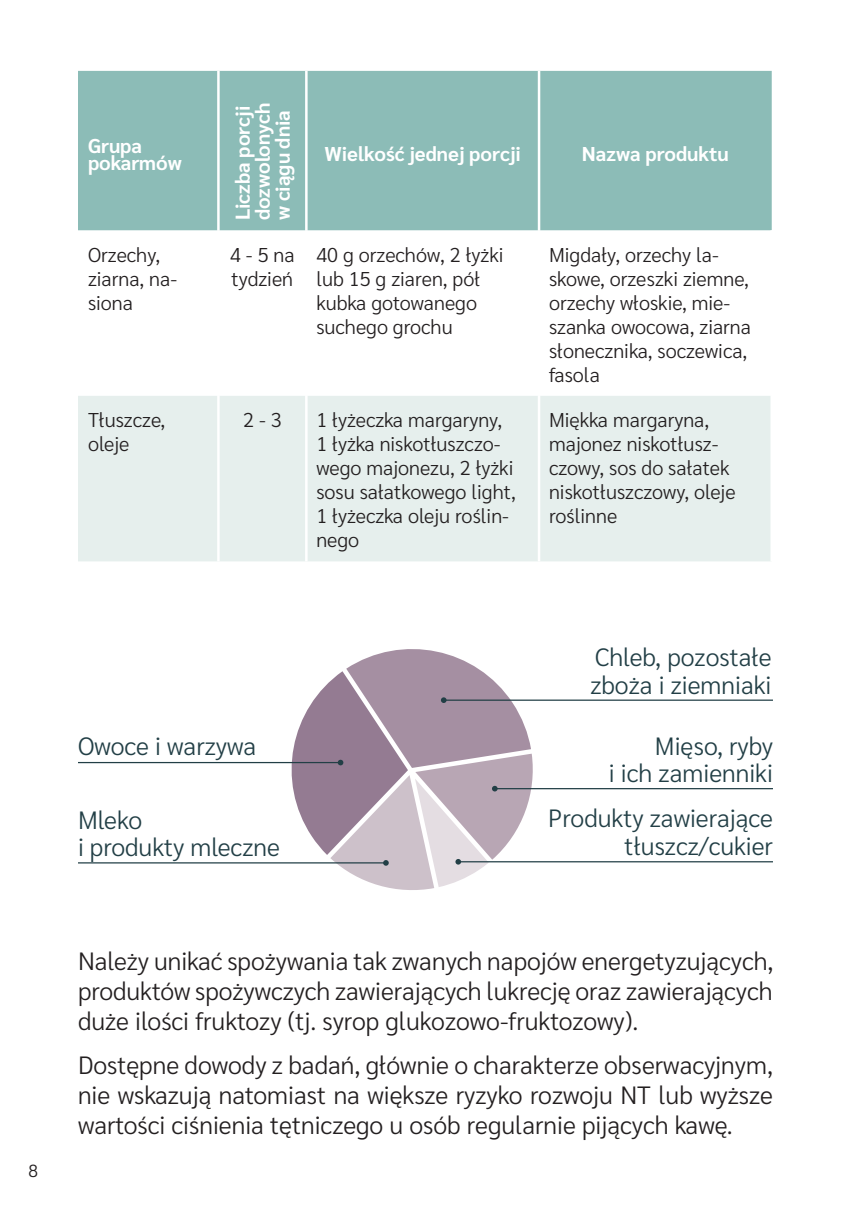
<style>
.page{position:relative;width:851px;height:1205px;background:#fff}
.page>*{position:absolute;margin:0;border:0;box-sizing:border-box;transform-origin:0 0}
.t1{font:300 25px/30px "Sarabun";color:#231f20;text-align:justify}
.t2{font:300 25px/27.5px "Sarabun";color:#223f46;text-align:right}
.t3{font:300 20px/24px "Sarabun";color:#231f20}
.t4{font:700 20px/20px "Sarabun";color:#fff}
.t5{font:300 17.5px "Sarabun";color:#231f20}
</style>
<div class="page">
<div style="left:78px;top:71px;width:693px;height:159px;background:#8cbcb7"></div>
<div style="left:78px;top:396px;width:692px;height:165px;background:#e6efed"></div>
<hr style="left:217px;top:71px;width:3px;height:159px;background:#fff">
<hr style="left:305px;top:71px;width:2px;height:159px;background:#fff">
<hr style="left:537px;top:71px;width:3px;height:159px;background:#fff">
<hr style="left:217px;top:396px;width:3px;height:165px;background:#fff">
<hr style="left:305px;top:396px;width:2px;height:165px;background:#fff">
<hr style="left:537px;top:396px;width:3px;height:165px;background:#fff">
<hr style="left:78px;top:762px;width:262px;height:1px;background:#223f46">
<hr style="left:443px;top:699px;width:329px;height:2px;background:#223f46">
<hr style="left:458px;top:861px;width:314px;height:1px;background:#223f46">
<hr style="left:78px;top:862px;width:308px;height:1px;background:#223f46">
<hr style="left:494px;top:788px;width:278px;height:1px;background:#223f46">
<svg style="left:275px;top:649px;width:261px;height:241px"></svg>
<p class="t5" style="left:28px;top:1160px;width:11px">8</p>
<p class="t4" style="left:88px;top:137px;width:95px;line-height:17.5px">Grupa pokarmów</p>
<p class="t4" style="left:233px;top:220px;width:119px;rotate:-90deg">Liczba porcji dozwolonych w ciągu dnia</p>
<p class="t4" style="left:324px;top:144px;width:198px">Wielkość jednej porcji</p>
<p class="t4" style="left:582px;top:144px;width:148px">Nazwa produktu</p>
<p class="t3" style="left:88px;top:243px;width:91px">Orzechy, ziarna, na&shy;siona</p>
<p class="t3" style="left:230px;top:243px;width:66px">4 - 5 na tydzień</p>
<p class="t3" style="left:316px;top:243px;width:189px">40 g orzechów, 2 łyżki lub 15 g ziaren, pół kubka gotowanego suchego grochu</p>
<p class="t3" style="left:549px;top:243px;width:203px">Migdały, orzechy la&shy;skowe, orzeszki ziemne, orzechy włoskie, mie&shy;szanka owocowa, ziarna słonecznika, soczewica, fasola</p>
<p class="t3" style="left:88px;top:408px;width:79px">Tłuszcze, oleje</p>
<p class="t3" style="left:243px;top:408px;width:40px">2 - 3</p>
<p class="t3" style="left:316px;top:408px;width:201px">1 łyżeczka margaryny,<br>1 łyżka niskotłuszczo&shy;wego majonezu, 2 łyżki sosu sałatkowego light,<br>1 łyżeczka oleju roślin&shy;nego</p>
<p class="t3" style="left:549px;top:408px;width:188px">Miękka margaryna, majonez niskotłusz&shy;czowy, sos do sałatek niskotłuszczowy, oleje roślinne</p>
<p class="t2" style="left:590px;top:644px;width:183px;text-align:left">Chleb, pozostałe zboża i ziemniaki</p>
<p class="t2" style="left:78px;top:733px;width:180px">Owoce i warzywa</p>
<p class="t2" style="left:608px;top:732px;width:165px">Mięso, ryby<br>i ich zamienniki</p>
<p class="t2" style="left:548px;top:805px;width:226px">Produkty zawierające tłuszcz/cukier</p>
<p class="t2" style="left:78px;top:806px;width:203px;text-align:left">Mleko<br>i produkty mleczne</p>
<p class="t1" style="left:78px;top:946px;width:696px">Należy unikać spożywania tak zwanych napojów energetyzujących, produktów spożywczych zawierających lukrecję oraz zawierających duże ilości fruktozy (tj. syrop glukozowo-fruktozowy).</p>
<p class="t1" style="left:78px;top:1050px;width:696px">Dostępne dowody z badań, głównie o charakterze obserwacyjnym, nie wskazują natomiast na większe ryzyko rozwoju NT lub wyższe wartości ciśnienia tętniczego u osób regularnie pijących kawę.</p>
</div>
